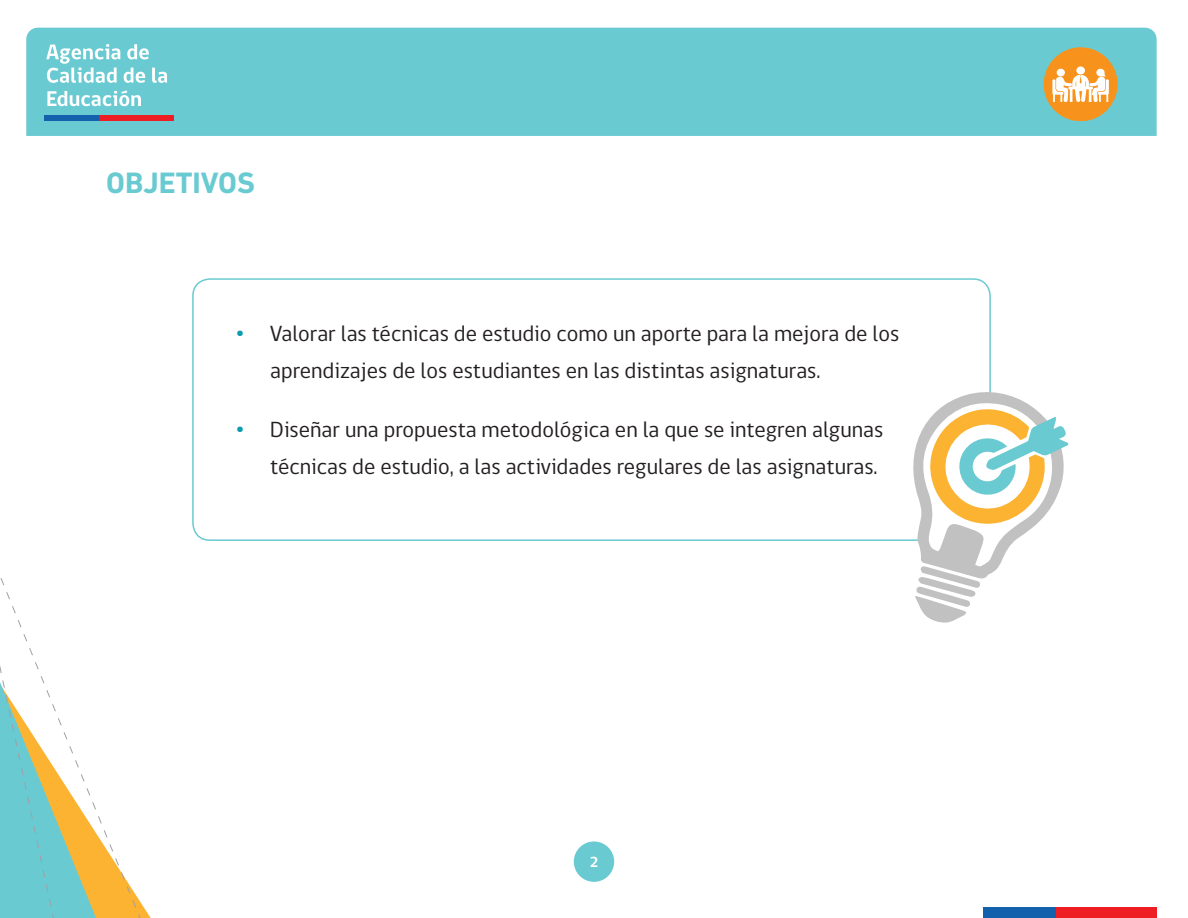
<style>
.page{position:relative;width:1188px;height:918px;background:#fff}
.page>*{position:absolute;margin:0;border:0;box-sizing:border-box;transform-origin:0 0}
.t1{font:700 30px "DIN Next LT Pro";color:#69cad1}
.t2{font:22.5px/37.5px "gob CL";color:#231f20}
.t3{font:700 15px "gob CL";color:#fff}
.s1{font-family:"Gill Sans Std";color:#0b9cb0}
</style>
<div class="page">
<div style="left:574px;top:841px;width:40px;height:41px;background:#69cad1;border-radius:50%"></div>
<div style="left:26px;top:28px;width:1131px;height:108px;background:#69cad1"></div>
<div style="left:983px;top:908px;width:73px;height:10px;background:#1360ad"></div>
<div style="left:1056px;top:908px;width:101px;height:10px;background:#ee1d23"></div>
<svg style="left:64px;top:732px;width:87px;height:186px"></svg>
<svg style="left:0;top:578px;width:64px;height:340px"></svg>
<svg style="left:46px;top:44px;width:121px;height:39px"></svg>
<svg style="left:47px;top:90px;width:94px;height:16px"></svg>
<div style="left:44px;top:116px;width:55px;height:5px;background:#1360ad"></div>
<div style="left:99px;top:116px;width:75px;height:5px;background:#ee1d23"></div>
<svg style="left:1044px;top:47px;width:74px;height:74px"></svg>
<div style="left:192px;top:278px;width:799px;height:263px;border:2px solid #69cad1;border-radius:17px"></div>
<svg style="left:904px;top:382px;width:164px;height:241px"></svg>
<h1 class="t1" style="left:106px;top:165px;width:150px">OBJETIVOS</h1>
<p class="t2" style="left:270px;top:315px;width:631px;text-indent:-34px"><span class="s1">•</span> Valorar las técnicas de estudio como un aporte para la mejora de los aprendizajes de los estudiantes en las distintas asignaturas.</p>
<p class="t2" style="left:236px;top:411px;width:649px;text-align:right"><span class="s1">•</span> Diseñar una propuesta metodológica en la que se integren algunas técnicas de estudio, a las actividades regulares de las asignaturas.</p>
<p class="t3" style="left:590px;top:852px;width:10px">2</p>
</div>
